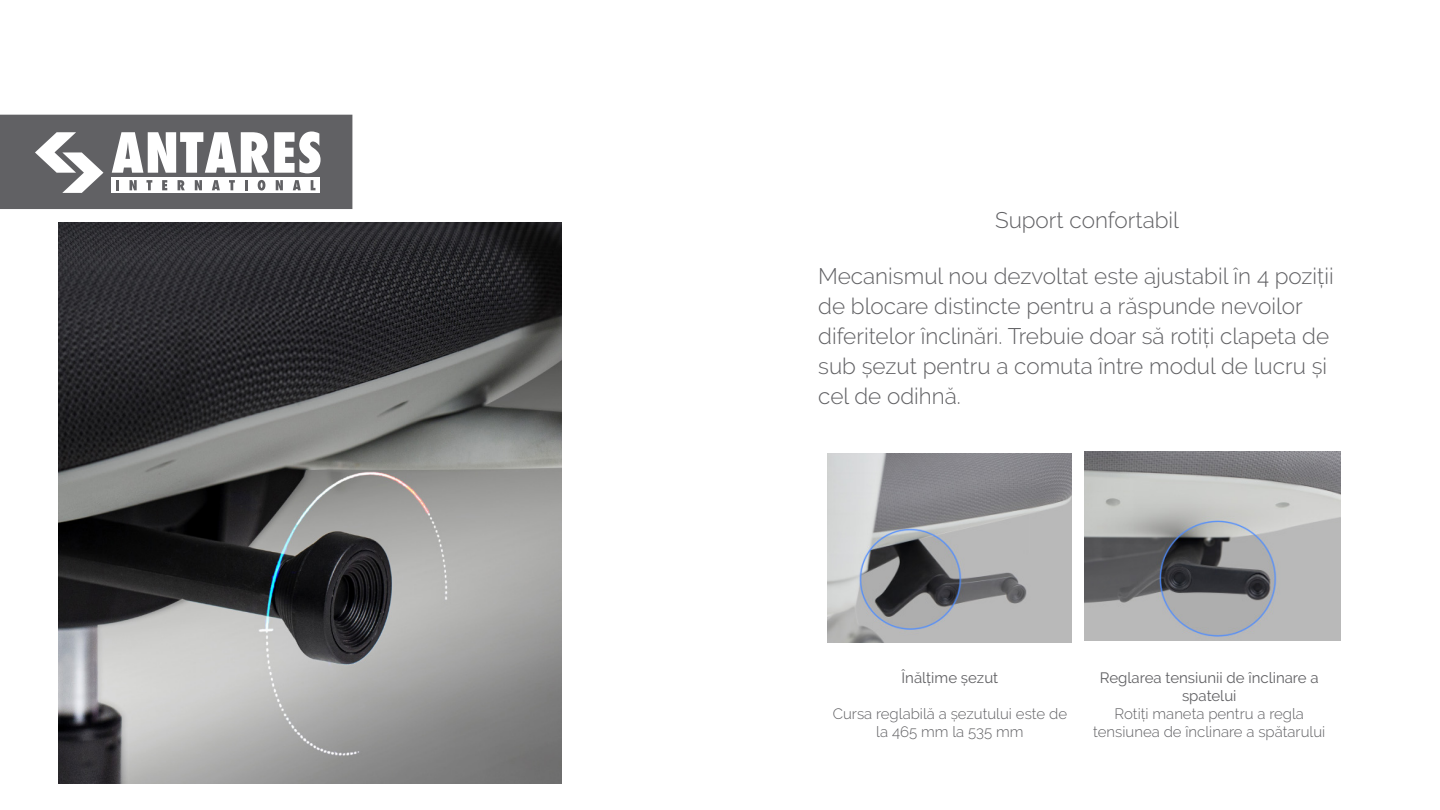
<style>
.page{position:relative;width:1440px;height:810px;background:#fff}
.page>*{position:absolute;margin:0;border:0;box-sizing:border-box;transform-origin:0 0}
.t1{font:300 22.5px/30px "Raleway";color:#616164}
.t2{font:300 15px/18px "Raleway";color:#616164;text-align:center}
.t3{font:15px/18px "Raleway";color:#616164;text-align:center}
</style>
<div class="page">
<div style="left:0;top:115px;width:352px;height:94px;background:#616164"></div>
<svg style="left:112px;top:131px;width:209px;height:42px"></svg>
<div style="left:112px;top:177px;width:208px;height:16px;background:#fff"></div>
<svg style="left:35px;top:132px;width:68px;height:61px"></svg>
<svg style="left:116px;top:180px;width:3px;height:10px"></svg>
<svg style="left:129px;top:180px;width:8px;height:10px"></svg>
<svg style="left:146px;top:180px;width:6px;height:10px"></svg>
<svg style="left:162px;top:180px;width:5px;height:10px"></svg>
<svg style="left:178px;top:180px;width:7px;height:10px"></svg>
<svg style="left:195px;top:180px;width:7px;height:10px"></svg>
<svg style="left:212px;top:180px;width:8px;height:10px"></svg>
<svg style="left:229px;top:180px;width:6px;height:10px"></svg>
<svg style="left:245px;top:180px;width:2px;height:10px"></svg>
<svg style="left:258px;top:180px;width:7px;height:11px"></svg>
<svg style="left:276px;top:180px;width:7px;height:10px"></svg>
<svg style="left:293px;top:180px;width:8px;height:10px"></svg>
<svg style="left:311px;top:180px;width:4px;height:10px"></svg>
<img style="left:59px;top:222px;width:502px;height:561px">
<img style="left:828px;top:453px;width:243px;height:190px">
<img style="left:1085px;top:452px;width:255px;height:189px">
<p class="t1" style="left:995px;top:205px;width:185px">Suport confortabil</p>
<p class="t1" style="left:818px;top:261px;width:517px">Mecanismul nou dezvoltat este ajustabil în 4 poziții de blocare distincte pentru a răspunde nevoilor diferitelor înclinări. Trebuie doar să rotiți clapeta de sub șezut pentru a comuta între modul de lucru și cel de odihnă.</p>
<p class="t3" style="left:902px;top:669px;width:98px">Înălțime șezut</p>
<p class="t2" style="left:833px;top:705px;width:236px">Cursa reglabilă a șezutului este de la 465 mm la 535 mm</p>
<p class="t3" style="left:1100px;top:669px;width:220px">Reglarea tensiunii de înclinare a spatelui</p>
<p class="t2" style="left:1093px;top:705px;width:234px">Rotiți maneta pentru a regla tensiunea de înclinare a spătarului</p>
</div>
